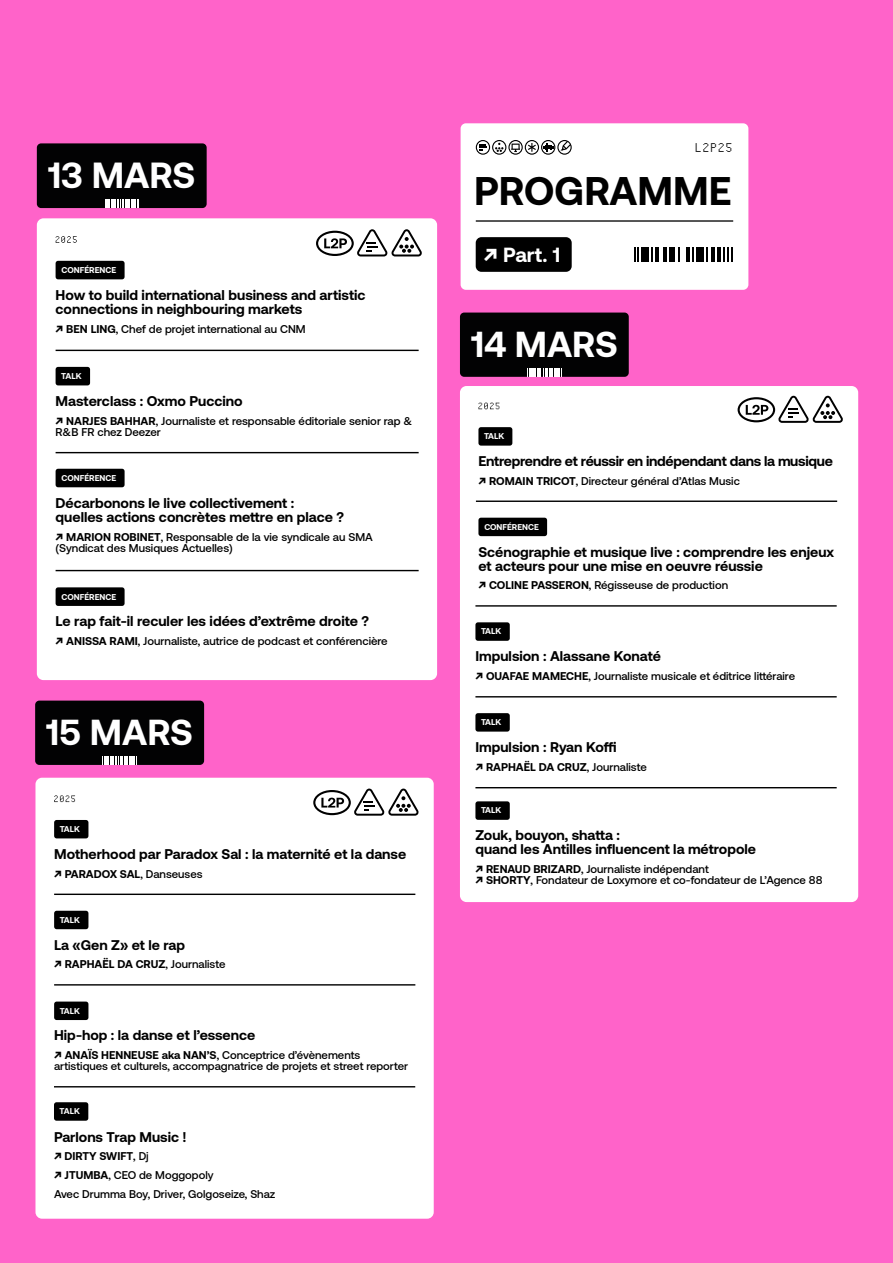
<style>
.page{position:relative;width:893px;height:1263px;background:#ff63c9}
.page>*{position:absolute;margin:0;border:0;box-sizing:border-box;transform-origin:0 0}
.t1{font:700 39.9px "Aeonik";color:#000}
.t2{font:700 36.3px "Aeonik";color:#fff}
.t3{font:700 36.15px "Aeonik";color:#fff}
.t4{font:700 20.4px "Aeonik";color:#fff}
.t5{font:700 14.1px/14.1px "Aeonik";color:#000}
.t6{font:700 14.1px "Aeonik";letter-spacing:-.02em;color:#000}
.t7{font:12.75px "Cygnito Mono Pro Light Dotted R";color:#000}
.t8{font:500 11.25px/11.2px "Aeonik";color:#000}
.t9{font:700 11.25px "Aeonik";color:#000}
.t10{font:700 8.55px "Aeonik";color:#fff}
.t11{font:700 8.4px "Aeonik";color:#fff}
.s1{font-weight:700}
.s2{font-weight:500}
</style>
<div class="page">
<div style="left:461px;top:123px;width:287px;height:167px;background:#fff;border-radius:5px"></div>
<svg style="left:476px;top:140px;width:96px;height:15px"></svg>
<hr style="left:476px;top:220px;width:257px;height:2px;background:#000">
<div style="left:476px;top:237px;width:96px;height:35px;background:#000;border-radius:6px"></div>
<svg style="left:634px;top:247px;width:5px;height:15px"></svg>
<svg style="left:651px;top:247px;width:2px;height:15px"></svg>
<svg style="left:678px;top:247px;width:2px;height:15px"></svg>
<svg style="left:692px;top:247px;width:2px;height:15px"></svg>
<svg style="left:706px;top:247px;width:1px;height:15px"></svg>
<svg style="left:723px;top:247px;width:10px;height:15px"></svg>
<hr style="left:655px;top:247px;width:4px;height:15px;background:#000">
<hr style="left:686px;top:247px;width:4px;height:15px;background:#000">
<hr style="left:711px;top:247px;width:4px;height:15px;background:#000">
<hr style="left:717px;top:247px;width:4px;height:15px;background:#000">
<hr style="left:663px;top:247px;width:4px;height:15px;background:#000">
<div style="left:669px;top:247px;width:5px;height:15px;background:#000"></div>
<div style="left:641px;top:247px;width:8px;height:15px;background:#000"></div>
<div style="left:696px;top:247px;width:8px;height:15px;background:#000"></div>
<div style="left:37px;top:143px;width:170px;height:65px;background:#020203;border-radius:4px"></div>
<svg style="left:105px;top:200px;width:34px;height:8px"></svg>
<div style="left:37px;top:218px;width:400px;height:462px;background:#fff;border-radius:7px"></div>
<hr style="left:56px;top:350px;width:363px;height:1px;background:#000">
<hr style="left:56px;top:570px;width:363px;height:1px;background:#000">
<div style="left:56px;top:261px;width:69px;height:18px;background:#000;border-radius:3px"></div>
<div style="left:56px;top:469px;width:69px;height:18px;background:#000;border-radius:3px"></div>
<svg style="left:316px;top:229px;width:106px;height:27px"></svg>
<svg style="left:56px;top:236px;width:21px;height:7px"></svg>
<div style="left:56px;top:587px;width:69px;height:19px;background:#000;border-radius:3px"></div>
<hr style="left:56px;top:452px;width:363px;height:1px;background:#000">
<div style="left:56px;top:367px;width:34px;height:18px;background:#000;border-radius:3px"></div>
<div style="left:460px;top:313px;width:169px;height:64px;background:#020203;border-radius:4px"></div>
<svg style="left:527px;top:368px;width:35px;height:9px"></svg>
<div style="left:460px;top:386px;width:398px;height:516px;background:#fff;border-radius:7px"></div>
<hr style="left:476px;top:500px;width:361px;height:2px;background:#000">
<hr style="left:475px;top:605px;width:362px;height:2px;background:#000">
<hr style="left:475px;top:787px;width:362px;height:1px;background:#000">
<div style="left:478px;top:427px;width:34px;height:19px;background:#000;border-radius:3px"></div>
<div style="left:475px;top:801px;width:35px;height:19px;background:#000;border-radius:3px"></div>
<svg style="left:738px;top:396px;width:105px;height:27px"></svg>
<svg style="left:478px;top:403px;width:21px;height:6px"></svg>
<div style="left:478px;top:518px;width:69px;height:18px;background:#000;border-radius:3px"></div>
<hr style="left:475px;top:696px;width:362px;height:1px;background:#000">
<div style="left:475px;top:622px;width:35px;height:19px;background:#000;border-radius:3px"></div>
<div style="left:475px;top:713px;width:35px;height:19px;background:#000;border-radius:3px"></div>
<div style="left:35px;top:701px;width:169px;height:64px;background:#020203;border-radius:4px"></div>
<svg style="left:103px;top:756px;width:34px;height:9px"></svg>
<div style="left:35px;top:778px;width:399px;height:441px;background:#fff;border-radius:7px"></div>
<hr style="left:54px;top:893px;width:361px;height:2px;background:#000">
<hr style="left:54px;top:984px;width:361px;height:1px;background:#000">
<div style="left:54px;top:1001px;width:34px;height:19px;background:#000;border-radius:3px"></div>
<div style="left:54px;top:820px;width:34px;height:18px;background:#000;border-radius:3px"></div>
<div style="left:54px;top:911px;width:34px;height:18px;background:#000;border-radius:3px"></div>
<svg style="left:313px;top:788px;width:106px;height:28px"></svg>
<svg style="left:54px;top:795px;width:21px;height:7px"></svg>
<hr style="left:54px;top:1086px;width:361px;height:1px;background:#000">
<div style="left:54px;top:1102px;width:34px;height:19px;background:#000;border-radius:3px"></div>
<h2 class="t2" style="left:48px;top:155px;width:149px">13 MARS</h2>
<p class="t10" style="left:62px;top:265px;width:56px">CONFÉRENCE</p>
<p class="t5" style="left:56px;top:288px;width:312px">How to build international business and artistic connections in neighbouring markets</p>
<p class="t8" style="left:56px;top:323px;width:252px"><span class="s1">↗ BEN LING</span>, Chef de projet international au CNM</p>
<p class="t10" style="left:61px;top:371px;width:22px">TALK</p>
<p class="t5" style="left:56px;top:394px;width:189px">Masterclass : Oxmo Puccino</p>
<p class="t8" style="left:56px;top:415px;width:358px"><span class="s1">↗ NARJES BAHHAR</span>, Journaliste et responsable éditoriale senior rap &amp;<br>R&amp;B FR chez Deezer</p>
<p class="t10" style="left:62px;top:473px;width:56px">CONFÉRENCE</p>
<p class="t5" style="left:56px;top:496px;width:290px">Décarbonons le live collectivement : quelles actions concrètes mettre en place ?</p>
<p class="t8" style="left:56px;top:531px;width:319px"><span class="s1">↗ MARION ROBINET</span>, Responsable de la vie syndicale au SMA (Syndicat des Musiques Actuelles)</p>
<p class="t10" style="left:62px;top:592px;width:56px">CONFÉRENCE</p>
<p class="t5" style="left:56px;top:614px;width:315px">Le rap fait-il reculer les idées d’extrême droite ?</p>
<p class="t8" style="left:56px;top:636px;width:334px"><span class="s1">↗ ANISSA RAMI</span>, Journaliste, autrice de podcast et conférencière</p>
<h3 class="t3" style="left:46px;top:712px;width:148px">15 MARS</h3>
<p class="t11" style="left:60px;top:824px;width:22px">TALK</p>
<p class="t5" style="left:54px;top:847px;width:354px">Motherhood par Paradox Sal : la maternité et la danse</p>
<p class="t9" style="left:54px;top:867px;width:150px">↗ PARADOX SAL<span class="s2">, Danseuses</span></p>
<p class="t11" style="left:60px;top:915px;width:22px">TALK</p>
<p class="t5" style="left:54px;top:937px;width:133px">La «Gen Z» et le rap</p>
<p class="t9" style="left:54px;top:958px;width:173px">↗ RAPHAËL DA CRUZ<span class="s2">, Journaliste</span></p>
<p class="t11" style="left:60px;top:1006px;width:22px">TALK</p>
<p class="t5" style="left:54px;top:1028px;width:203px">Hip-hop : la danse et l’essence</p>
<p class="t8" style="left:54px;top:1049px;width:355px"><span class="s1">↗ ANAÏS HENNEUSE aka NAN’S</span>, Conceptrice d’évènements artistiques et culturels, accompagnatrice de projets et street reporter</p>
<p class="t11" style="left:60px;top:1106px;width:22px">TALK</p>
<p class="t5" style="left:54px;top:1130px;width:134px">Parlons Trap Music !</p>
<p class="t8" style="left:54px;top:1147px;width:223px;line-height:18.8px"><span class="s1">↗ DIRTY SWIFT</span>, Dj<br><span class="s1">↗ JTUMBA</span>, CEO de Moggopoly<br>Avec Drumma Boy, Driver, Golgoseize, Shaz</p>
<p class="t7" style="left:694px;top:138px;width:40px">L2P25</p>
<h1 class="t1" style="left:474px;top:168px;width:259px">PROGRAMME</h1>
<h3 class="t4" style="left:484px;top:244px;width:78px">↗ Part. 1</h3>
<h3 class="t3" style="left:471px;top:324px;width:148px">14 MARS</h3>
<p class="t11" style="left:484px;top:431px;width:22px">TALK</p>
<p class="t6" style="left:478px;top:453px;width:356px">Entreprendre et réussir en indépendant dans la musique</p>
<p class="t8" style="left:478px;top:475px;width:263px"><span class="s1">↗ ROMAIN TRICOT</span>, Directeur général d’Atlas Music</p>
<p class="t11" style="left:484px;top:522px;width:56px">CONFÉRENCE</p>
<p class="t5" style="left:478px;top:544px;width:357px">Scénographie et musique live : comprendre les enjeux et acteurs pour une mise en oeuvre réussie</p>
<p class="t8" style="left:478px;top:580px;width:251px"><span class="s1">↗ COLINE PASSERON</span>, Régisseuse de production</p>
<p class="t11" style="left:481px;top:627px;width:22px">TALK</p>
<p class="t5" style="left:475px;top:649px;width:187px">Impulsion : Alassane Konaté</p>
<p class="t8" style="left:475px;top:670px;width:321px"><span class="s1">↗ OUAFAE MAMECHE</span>, Journaliste musicale et éditrice littéraire</p>
<p class="t11" style="left:481px;top:717px;width:22px">TALK</p>
<p class="t5" style="left:475px;top:740px;width:143px">Impulsion : Ryan Koffi</p>
<p class="t9" style="left:475px;top:760px;width:173px">↗ RAPHAËL DA CRUZ<span class="s2">, Journaliste</span></p>
<p class="t11" style="left:481px;top:806px;width:22px">TALK</p>
<p class="t5" style="left:475px;top:828px;width:282px">Zouk, bouyon, shatta :<br>quand les Antilles influencent la métropole</p>
<p class="t8" style="left:475px;top:863px;width:349px"><span class="s1">↗ RENAUD BRIZARD</span>, Journaliste indépendant<br><span class="s1">↗ SHORTY</span>, Fondateur de Loxymore et co-fondateur de L’Agence 88</p>
</div>
